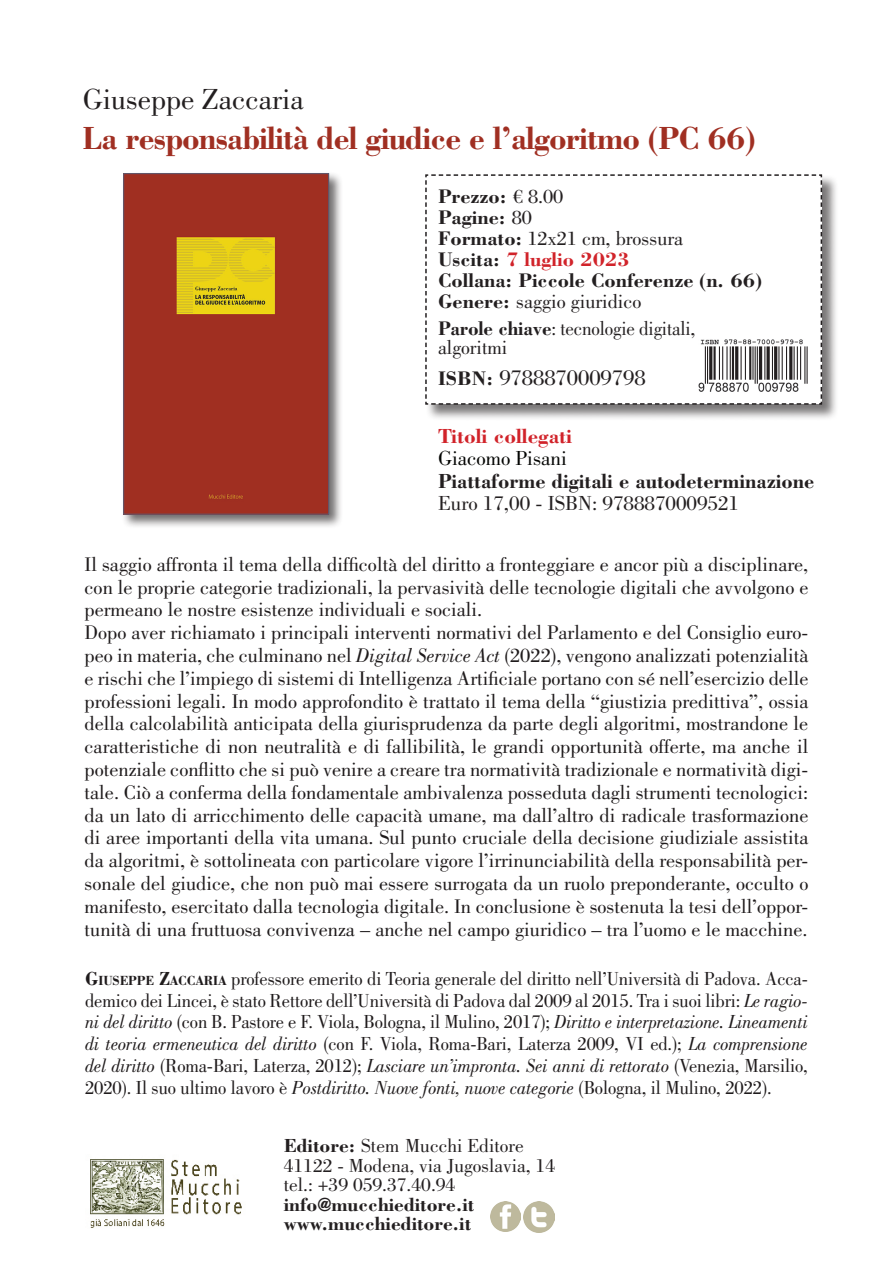
<style>
.page{position:relative;width:893px;height:1263px;background:#fff}
.page>*{position:absolute;margin:0;border:0;box-sizing:border-box;transform-origin:0 0}
.t1{font:700 33px "Bodoni Std";letter-spacing:-.025em;color:#a02f22;scale:.96 1}
.t2{font:30px "Bodoni Std";color:#231f20}
.t3{font:22.5px "Bodoni Std";color:#231f20}
.t4{font:700 21px "Bodoni Std";color:#231f20}
.t5{font:21px "Bodoni Std";color:#231f20}
.t6{font:700 21px "Bodoni Std";color:#d1232a}
.t7{font:21px "Bodoni Std";color:#040503}
.t8{font:20.4px/22.8px "Bodoni Std";color:#1f1b1c}
.t9{font:700 20.25px/21px "Bodoni Std";color:#231f20}
.t10{font:20.25px/19.5px "Bodoni Std";letter-spacing:-.01em;color:#231f20;scale:.94 1}
.t11{font:19.5px/21.8px "Bodoni Std";letter-spacing:-.005em;color:#1f1b1c;text-align:justify;scale:.95 1}
.t12{font:19.5px/19.5px "Bodoni Std";color:#231f20}
.t13{font:700 19.5px/19.5px "Bodoni Std";color:#231f20}
.s1{font-weight:400}
.s2{color:#d1232a}
.s3{font-weight:700}
.s4{font-weight:700;font-size:20.25px}
.s5{font-style:italic}
.s6{font-weight:700;font-size:13.65px}
</style>
<div class="page">
<div style="left:121px;top:171px;width:222px;height:358px;background:#231f20;opacity:.65"></div>
<img style="left:125px;top:175px;width:202px;height:337px">
<div style="left:123px;top:173px;width:206px;height:341px;border:1px solid #575c76"></div>
<img style="left:490px;top:1201px;width:30px;height:30px">
<img style="left:523px;top:1201px;width:32px;height:31px">
<div style="left:426px;top:175px;width:413px;height:246px;background:#231f20;opacity:.6"></div>
<svg style="left:425px;top:174px;width:398px;height:231px"></svg>
<img style="left:90px;top:1159px;width:152px;height:69px">
<img style="left:698px;top:338px;width:110px;height:55px">
<h2 class="t2" style="left:83px;top:82px;width:222px">Giuseppe Zaccaria</h2>
<h1 class="t1" style="left:83px;top:117px;width:702px">La responsabilità del giudice e l’algoritmo (PC 66)</h1>
<p class="t9" style="left:438px;top:185px;width:325px">Prezzo: <span class="s1">€ 8.00<br></span>Pagine: <span class="s1">80<br></span>Formato: <span class="s1">12x21 cm, brossura<br></span>Uscita: <span class="s2">7 luglio 2023<br></span>Collana: Piccole Conferenze (n. 66)<br>Genere: <span class="s1">saggio giuridico</span></p>
<p class="t10" style="left:438px;top:319px;width:275px"><span class="s3">Parole chiave</span>: tecnologie digitali, algoritmi</p>
<p class="t3" style="left:438px;top:366px;width:209px"><span class="s4">ISBN:</span> 9788870009798</p>
<p class="t6" style="left:438px;top:423px;width:136px">Titoli collegati</p>
<p class="t7" style="left:438px;top:446px;width:130px">Giacomo Pisani</p>
<p class="t4" style="left:438px;top:468px;width:378px">Piattaforme digitali e autodeterminazione</p>
<p class="t5" style="left:438px;top:492px;width:302px">Euro 17,00 - ISBN: 9788870009521</p>
<p class="t8" style="left:85px;top:553px;width:725px">Il saggio affronta il tema della difficoltà del diritto a fronteggiare e ancor più a disciplinare, con le proprie categorie tradizionali, la pervasività delle tecnologie digitali che avvolgono e permeano le nostre esistenze individuali e sociali.<br>Dopo aver richiamato i principali interventi normativi del Parlamento e del Consiglio euro&shy;peo in materia, che culminano nel <span class="s5">Digital Service Act</span> (2022), vengono analizzati potenzialità e rischi che l’impiego di sistemi di Intelligenza Artificiale portano con sé nell’esercizio delle professioni legali. In modo approfondito è trattato il tema della “giustizia predittiva”, ossia della calcolabilità anticipata della giurisprudenza da parte degli algoritmi, mostrandone le caratteristiche di non neutralità e di fallibilità, le grandi opportunità offerte, ma anche il potenziale conflitto che si può venire a creare tra normatività tradizionale e normatività digi&shy;tale. Ciò a conferma della fondamentale ambivalenza posseduta dagli strumenti tecnologici: da un lato di arricchimento delle capacità umane, ma dall’altro di radicale trasformazione di aree importanti della vita umana. Sul punto cruciale della decisione giudiziale assistita da algoritmi, è sottolineata con particolare vigore l’irrinunciabilità della responsabilità per&shy;sonale del giudice, che non può mai essere surrogata da un ruolo preponderante, occulto o manifesto, esercitato dalla tecnologia digitale. In conclusione è sostenuta la tesi dell’oppor&shy;tunità di una fruttuosa convivenza – anche nel campo giuridico – tra l’uomo e le macchine.</p>
<p class="t11" style="left:85px;top:968px;width:762px"><span class="s3">G</span><span class="s6">IUSEPPE</span> <span class="s3">Z</span><span class="s6">ACCARIA</span> professore emerito di Teoria generale del diritto nell’Università di Padova. Acca&shy;demico dei Lincei, è stato Rettore dell’Università di Padova dal 2009 al 2015. Tra i suoi libri: <span class="s5">Le ragio&shy;ni del diritto</span> (con B. Pastore e F. Viola, Bologna, il Mulino, 2017); <span class="s5">Diritto e interpretazione. Lineamenti di teoria ermeneutica del diritto</span> (con F. Viola, Roma-Bari, Laterza 2009, VI ed.); <span class="s5">La comprensione del diritto</span> (Roma-Bari, Laterza, 2012); <span class="s5">Lasciare un’impronta. Sei anni di rettorato</span> (Venezia, Marsilio, 2020). Il suo ultimo lavoro è <span class="s5">Postdiritto. Nuove fonti, nuove categorie</span> (Bologna, il Mulino, 2022).</p>
<p class="t12" style="left:284px;top:1136px;width:273px"><span class="s3">Editore:</span> Stem Mucchi Editore<br>41122 - Modena, via Jugoslavia, 14 tel.: +39 059.37.40.94</p>
<p class="t13" style="left:284px;top:1194px;width:192px">info@mucchieditore.it www.mucchieditore.it</p>
</div>
